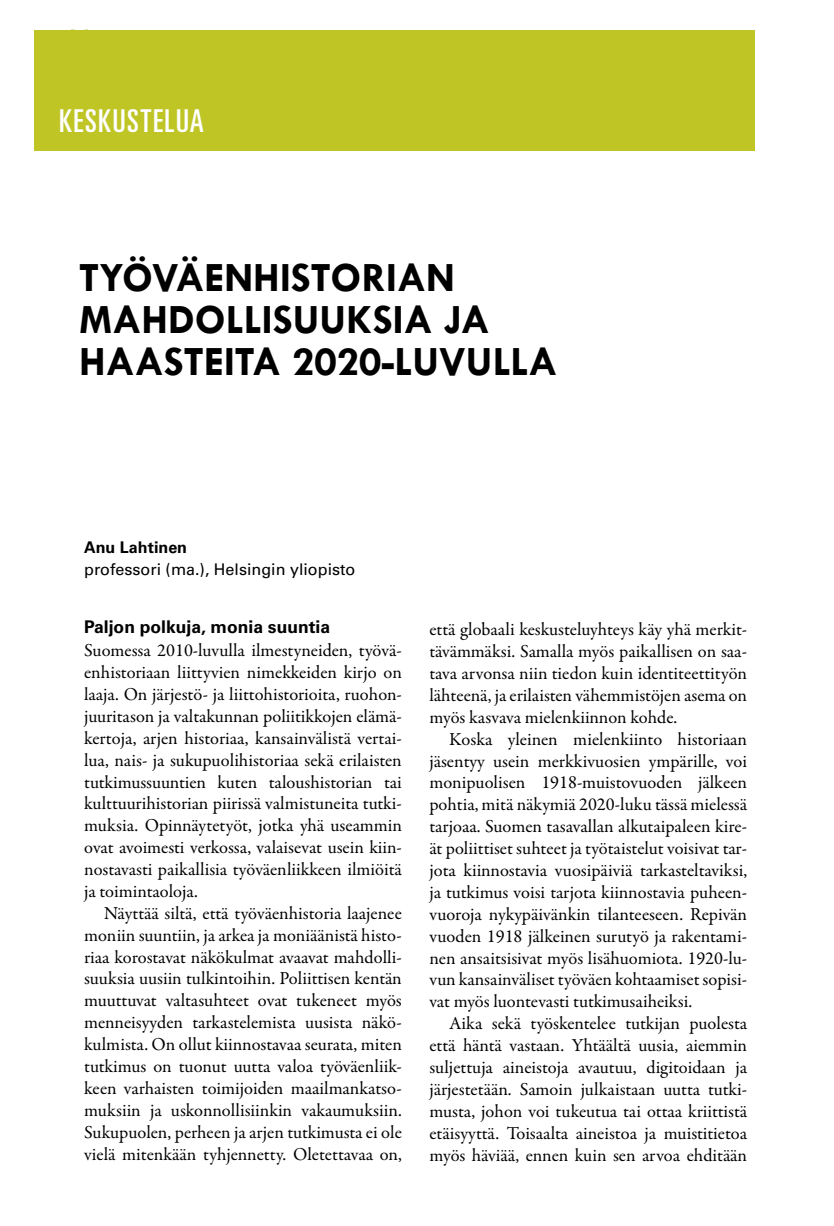
<style>
.page{position:relative;width:834px;height:1226px;background:#fff}
.page>*{position:absolute;margin:0;border:0;box-sizing:border-box;transform-origin:0 0}
.otsikko_1{font:700 42px/42px "Tw Cen";color:#000}
.t1{font:ultra-condensed 31.5px "Univers LT Std";letter-spacing:.05em;color:#fff}
.t2{font:18.38px/21.9px "Garamond Premr Pro";color:#000;text-align:justify}
.t1-2{font:18.38px/21.9px "Garamond Premr Pro";color:#000;text-align:justify}
.väliotsikko{font:700 17.5px "Univers LT Std";color:#000}
.kirjottajatit{font:16.1px "Univers LT Std";color:#000}
.kirjoittja{font:700 16.1px "Univers LT Std";color:#000}
</style>
<div class="page">
<div style="left:34px;top:31px;width:720px;height:120px;background:#bec525"></div>
<h2 class="t1" style="left:59px;top:102px;width:146px">KESKUSTELUA</h2>
<h1 class="otsikko_1" style="left:79px;top:255px;width:479px">TYÖVÄENHISTORIAN<br>MAHDOLLISUUKSIA JA<br>HAASTEITA 2020-LUVULLA</h1>
<p class="kirjoittja" style="left:84px;top:537px;width:104px">Anu Lahtinen</p>
<p class="kirjottajatit" style="left:84px;top:559px;width:273px">professori (ma.), Helsingin yliopisto</p>
<h5 class="väliotsikko" style="left:84px;top:617px;width:247px">Paljon polkuja, monia suuntia</h5>
<p class="t1-2" style="left:84px;top:640px;width:319px">Suomessa 2010-luvulla ilmestyneiden, työvä&shy;enhistoriaan liittyvien nimekkeiden kirjo on laaja. On järjestö- ja liittohistorioita, ruohon&shy;juuritason ja valtakunnan poliitikkojen elämä&shy;kertoja, arjen historiaa, kansainvälistä vertai&shy;lua, nais- ja sukupuolihistoriaa sekä erilaisten tutkimussuuntien kuten taloushistorian tai kulttuurihistorian piirissä valmistuneita tutki&shy;muksia. Opinnäytetyöt, jotka yhä useammin ovat avoimesti verkossa, valaisevat usein kiin&shy;nostavasti paikallisia työväenliikkeen ilmiöitä ja toimintaoloja.</p>
<p class="t2" style="left:84px;top:902px;width:319px;text-indent:20px">Näyttää siltä, että työväenhistoria laajenee moniin suuntiin, ja arkea ja moniäänistä histo&shy;riaa korostavat näkökulmat avaavat mahdolli&shy;suuksia uusiin tulkintoihin. Poliittisen kentän muuttuvat valtasuhteet ovat tukeneet myös menneisyyden tarkastelemista uusista näkö&shy;kulmista. On ollut kiinnostavaa seurata, miten tutkimus on tuonut uutta valoa työväenliik&shy;keen varhaisten toimijoiden maailmankatso&shy;muksiin ja uskonnollisiinkin vakaumuksiin.<br>Sukupuolen, perheen ja arjen tutkimusta ei ole vielä mitenkään tyhjennetty. Oletettavaa on,</p>
<p class="t2" style="left:429px;top:619px;width:319px">että globaali keskusteluyhteys käy yhä merkit&shy;tävämmäksi. Samalla myös paikallisen on saa&shy;tava arvonsa niin tiedon kuin identiteettityön lähteenä, ja erilaisten vähemmistöjen asema on myös kasvava mielenkiinnon kohde.</p>
<p class="t2" style="left:429px;top:728px;width:319px;text-indent:20px">Koska yleinen mielenkiinto historiaan jäsentyy usein merkkivuosien ympärille, voi monipuolisen 1918-muistovuoden jälkeen pohtia, mitä näkymiä 2020-luku tässä mielessä tarjoaa. Suomen tasavallan alkutaipaleen kire&shy;ät poliittiset suhteet ja työtaistelut voisivat tar&shy;jota kiinnostavia vuosipäiviä tarkasteltaviksi, ja tutkimus voisi tarjota kiinnostavia puheen&shy;vuoroja nykypäivänkin tilanteeseen. Repivän vuoden 1918 jälkeinen surutyö ja rakentami&shy;nen ansaitsisivat myös lisähuomiota. 1920-lu&shy;vun kansainväliset työväen kohtaamiset sopisi&shy;vat myös luontevasti tutkimusaiheiksi.</p>
<p class="t2" style="left:429px;top:1012px;width:319px;text-indent:20px">Aika sekä työskentelee tutkijan puolesta että häntä vastaan. Yhtäältä uusia, aiemmin suljettuja aineistoja avautuu, digitoidaan ja järjestetään. Samoin julkaistaan uutta tutki&shy;musta, johon voi tukeutua tai ottaa kriittistä etäisyyttä. Toisaalta aineistoa ja muistitietoa myös häviää, ennen kuin sen arvoa ehditään</p>
</div>
